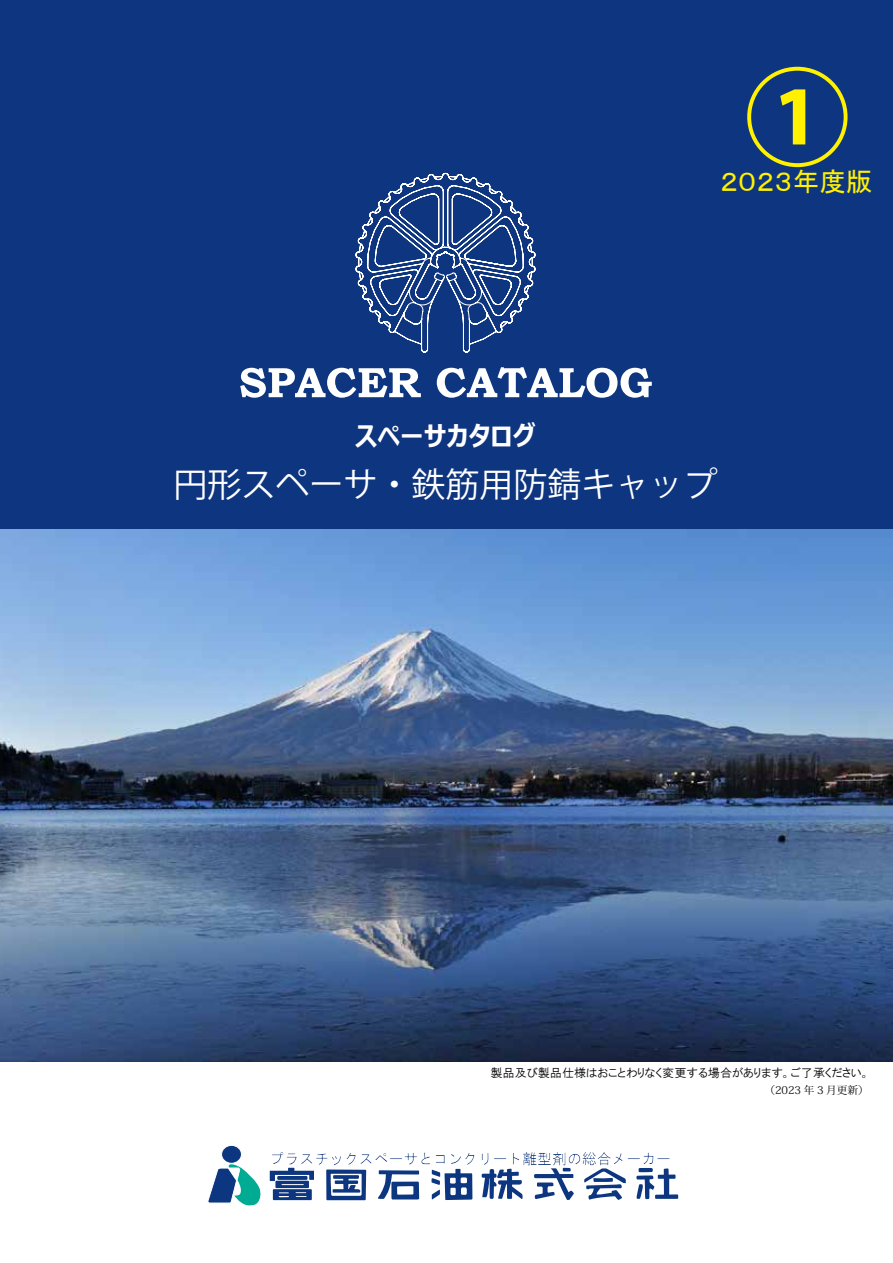
<style>
.page{position:relative;width:893px;height:1263px;background:#fff}
.page>*{position:absolute;margin:0;border:0;box-sizing:border-box;transform-origin:0 0}
.t1{font:700 106.35px "Koz Go Pr 6 N";color:#fff100}
.t2{font:34.05px "Koz Go Pr 6 N";color:#fff}
.t3{font:700 27px "Meiryo UI";color:#fff}
.t4{font:26.55px "MS P Gothic";color:#fff100}
.t5{font:14.85px "HG Gothic M";color:#0d3680}
.t6{font:12px "HGP Gothic M";color:#000}
.t7{font:10.65px "Koz Min Pr 6 N";color:#000}
</style>
<div class="page">
<img style="left:0;top:529px;width:893px;height:533px">
<div style="left:0;top:0;width:893px;height:529px;background:#0e357f"></div>
<svg style="left:355px;top:172px;width:181px;height:181px"></svg>
<svg style="left:240px;top:367px;width:412px;height:31px"></svg>
<svg style="left:270px;top:1168px;width:408px;height:32px"></svg>
<div style="left:222px;top:1145px;width:19px;height:18px;background:#0d3680;border-radius:50%"></div>
<div style="left:221px;top:1145px;width:21px;height:19px;border:1px solid #fff;border-radius:50%"></div>
<svg style="left:208px;top:1163px;width:53px;height:43px"></svg>
<h3 class="t3" style="left:355px;top:417px;width:182px">スペーサカタログ</h3>
<h1 class="t1" style="left:744px;top:58px;width:108px">①</h1>
<h3 class="t4" style="left:720px;top:168px;width:154px">２０２３年度版</h3>
<h2 class="t2" style="left:173px;top:465px;width:546px">円形スペーサ・鉄筋用防錆キャップ</h2>
<p class="t6" style="left:490px;top:1066px;width:381px">製品及び製品仕様はおことわりなく変更する場合があります。ご了承ください。</p>
<p class="t5" style="left:270px;top:1151px;width:403px">プラスチックスペーサとコンクリート離型剤の総合メーカー</p>
<p class="t7" style="left:764px;top:1084px;width:106px">（2023 年 3 月更新）</p>
</div>
